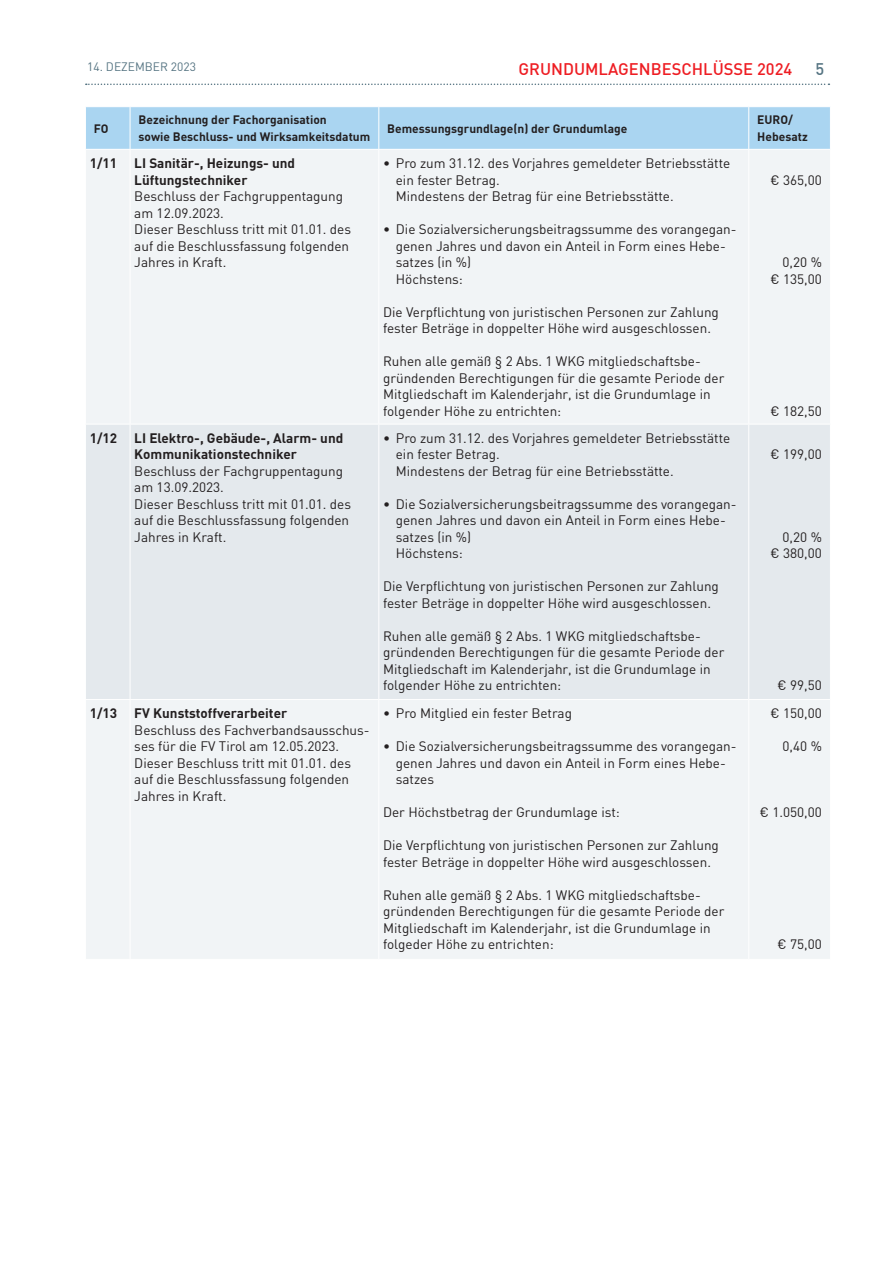
<style>
.page{position:relative;width:893px;height:1263px;background:#fff}
.page>*{position:absolute;margin:0;border:0;box-sizing:border-box;transform-origin:0 0}
.t1{font:500 16.5px "DIN";color:#ee1d23}
.t2{font:500 16.5px "DIN";color:#557482}
.t3{font:13.5px/16.5px "DIN";color:#231f20}
.t4{font:700 13.5px/16.5px "DIN";color:#231f20}
.t5{font:700 12px/16.5px "DIN";color:#231f20}
.t6{font:12px "DIN";color:#557482}
</style>
<div class="page">
<svg style="left:86px;top:84px;width:743px;height:1px"></svg>
<div style="left:86px;top:107px;width:744px;height:42px;background:#aad5f1"></div>
<div style="left:86px;top:150px;width:744px;height:809px;background:#f1f4f6"></div>
<div style="left:86px;top:425px;width:744px;height:274px;background:#e4e9ed"></div>
<hr style="left:130px;top:150px;width:1px;height:274px;background:#fff">
<hr style="left:378px;top:150px;width:1px;height:274px;background:#fff">
<hr style="left:748px;top:150px;width:1px;height:274px;background:#fff">
<hr style="left:130px;top:424px;width:1px;height:275px;background:#fff">
<hr style="left:378px;top:424px;width:1px;height:275px;background:#fff">
<hr style="left:748px;top:424px;width:1px;height:275px;background:#fff">
<hr style="left:85px;top:699px;width:45px;height:1px;background:#fff">
<hr style="left:130px;top:699px;width:249px;height:1px;background:#fff">
<hr style="left:130px;top:700px;width:1px;height:259px;background:#fff">
<hr style="left:379px;top:699px;width:370px;height:1px;background:#fff">
<hr style="left:378px;top:700px;width:1px;height:259px;background:#fff">
<hr style="left:749px;top:699px;width:82px;height:1px;background:#fff">
<hr style="left:748px;top:700px;width:1px;height:259px;background:#fff">
<hr style="left:85px;top:424px;width:45px;height:1px;background:#fff">
<hr style="left:130px;top:424px;width:249px;height:1px;background:#fff">
<hr style="left:379px;top:424px;width:370px;height:1px;background:#fff">
<hr style="left:749px;top:424px;width:82px;height:1px;background:#fff">
<hr style="left:130px;top:107px;width:1px;height:42px;background:#fff">
<hr style="left:378px;top:107px;width:1px;height:42px;background:#fff">
<hr style="left:748px;top:107px;width:1px;height:42px;background:#fff">
<p class="t6" style="left:87px;top:59px;width:110px">14. DEZEMBER 2023</p>
<p class="t1" style="left:518px;top:58px;width:275px">GRUNDUMLAGENBESCHLÜSSE 2024</p>
<p class="t2" style="left:815px;top:58px;width:10px">5</p>
<p class="t5" style="left:94px;top:119px;width:16px">FO</p>
<p class="t5" style="left:139px;top:111px;width:233px">Bezeichnung der Fachorganisation<br>sowie Beschluss- und Wirksamkeitsdatum</p>
<p class="t5" style="left:387px;top:119px;width:242px">Bemessungsgrundlage(n) der Grundumlage</p>
<p class="t5" style="left:757px;top:111px;width:52px">EURO/<br>Hebesatz</p>
<p class="t4" style="left:90px;top:154px;width:29px">1/11</p>
<p class="t4" style="left:134px;top:154px;width:162px">LI Sanitär-, Heizungs- und<br>Lüftungstechniker</p>
<p class="t3" style="left:134px;top:188px;width:218px">Beschluss der Fachgruppentagung am 12.09.2023.<br>Dieser Beschluss tritt mit 01.01. des auf die Beschlussfassung folgenden<br>Jahres in Kraft.</p>
<p class="t3" style="left:396px;top:155px;width:336px;text-indent:-13px">• Pro zum 31.12. des Vorjahres gemeldeter Betriebsstätte ein fester Betrag.<br>Mindestens der Betrag für eine Betriebsstätte.</p>
<p class="t3" style="left:396px;top:221px;width:342px;text-indent:-13px">• Die Sozialversicherungsbeitragssumme des vorangegan&shy;genen Jahres und davon ein Anteil in Form eines Hebe&shy;satzes (in %)<br>Höchstens:</p>
<p class="t3" style="left:383px;top:303px;width:337px">Die Verpflichtung von juristischen Personen zur Zahlung fester Beträge in doppelter Höhe wird ausgeschlossen.</p>
<p class="t3" style="left:383px;top:353px;width:343px">Ruhen alle gemäß § 2 Abs. 1 WKG mitgliedschaftsbe&shy;gründenden Berechtigungen für die gesamte Periode der Mitgliedschaft im Kalenderjahr, ist die Grundumlage in folgender Höhe zu entrichten:</p>
<p class="t3" style="left:771px;top:171px;width:53px">€ 365,00</p>
<p class="t3" style="left:771px;top:254px;width:53px;text-align:right">0,20 % € 135,00</p>
<p class="t3" style="left:771px;top:402px;width:53px">€ 182,50</p>
<p class="t4" style="left:90px;top:429px;width:29px">1/12</p>
<p class="t4" style="left:134px;top:429px;width:211px">LI Elektro-, Gebäude-, Alarm- und<br>Kommunikationstechniker</p>
<p class="t3" style="left:134px;top:462px;width:218px">Beschluss der Fachgruppentagung am 13.09.2023.<br>Dieser Beschluss tritt mit 01.01. des auf die Beschlussfassung folgenden<br>Jahres in Kraft.</p>
<p class="t4" style="left:90px;top:704px;width:29px">1/13</p>
<p class="t4" style="left:134px;top:704px;width:154px">FV Kunststoffverarbeiter</p>
<p class="t3" style="left:134px;top:721px;width:237px">Beschluss des Fachverbandsausschus&shy;ses für die FV Tirol am 12.05.2023.<br>Dieser Beschluss tritt mit 01.01. des auf die Beschlussfassung folgenden<br>Jahres in Kraft.</p>
<p class="t3" style="left:396px;top:429px;width:336px;text-indent:-13px">• Pro zum 31.12. des Vorjahres gemeldeter Betriebsstätte ein fester Betrag.<br>Mindestens der Betrag für eine Betriebsstätte.</p>
<p class="t3" style="left:396px;top:495px;width:342px;text-indent:-13px">• Die Sozialversicherungsbeitragssumme des vorangegan&shy;genen Jahres und davon ein Anteil in Form eines Hebe&shy;satzes (in %)<br>Höchstens:</p>
<p class="t3" style="left:383px;top:578px;width:337px">Die Verpflichtung von juristischen Personen zur Zahlung fester Beträge in doppelter Höhe wird ausgeschlossen.</p>
<p class="t3" style="left:383px;top:627px;width:343px">Ruhen alle gemäß § 2 Abs. 1 WKG mitgliedschaftsbe&shy;gründenden Berechtigungen für die gesamte Periode der Mitgliedschaft im Kalenderjahr, ist die Grundumlage in folgender Höhe zu entrichten:</p>
<p class="t3" style="left:383px;top:705px;width:190px">• Pro Mitglied ein fester Betrag</p>
<p class="t3" style="left:396px;top:738px;width:342px;text-indent:-13px">• Die Sozialversicherungsbeitragssumme des vorangegan&shy;genen Jahres und davon ein Anteil in Form eines Hebe&shy;satzes</p>
<p class="t3" style="left:383px;top:804px;width:238px">Der Höchstbetrag der Grundumlage ist:</p>
<p class="t3" style="left:383px;top:837px;width:337px">Die Verpflichtung von juristischen Personen zur Zahlung fester Beträge in doppelter Höhe wird ausgeschlossen.</p>
<p class="t3" style="left:383px;top:886px;width:343px">Ruhen alle gemäß § 2 Abs. 1 WKG mitgliedschaftsbe&shy;gründenden Berechtigungen für die gesamte Periode der Mitgliedschaft im Kalenderjahr, ist die Grundumlage in folgeder Höhe zu entrichten:</p>
<p class="t3" style="left:771px;top:446px;width:53px">€ 199,00</p>
<p class="t3" style="left:771px;top:528px;width:53px;text-align:right">0,20 % € 380,00</p>
<p class="t3" style="left:778px;top:677px;width:46px">€ 99,50</p>
<p class="t3" style="left:771px;top:705px;width:53px">€ 150,00</p>
<p class="t3" style="left:783px;top:738px;width:41px">0,40 %</p>
<p class="t3" style="left:760px;top:804px;width:64px">€ 1.050,00</p>
<p class="t3" style="left:778px;top:936px;width:46px">€ 75,00</p>
</div>
